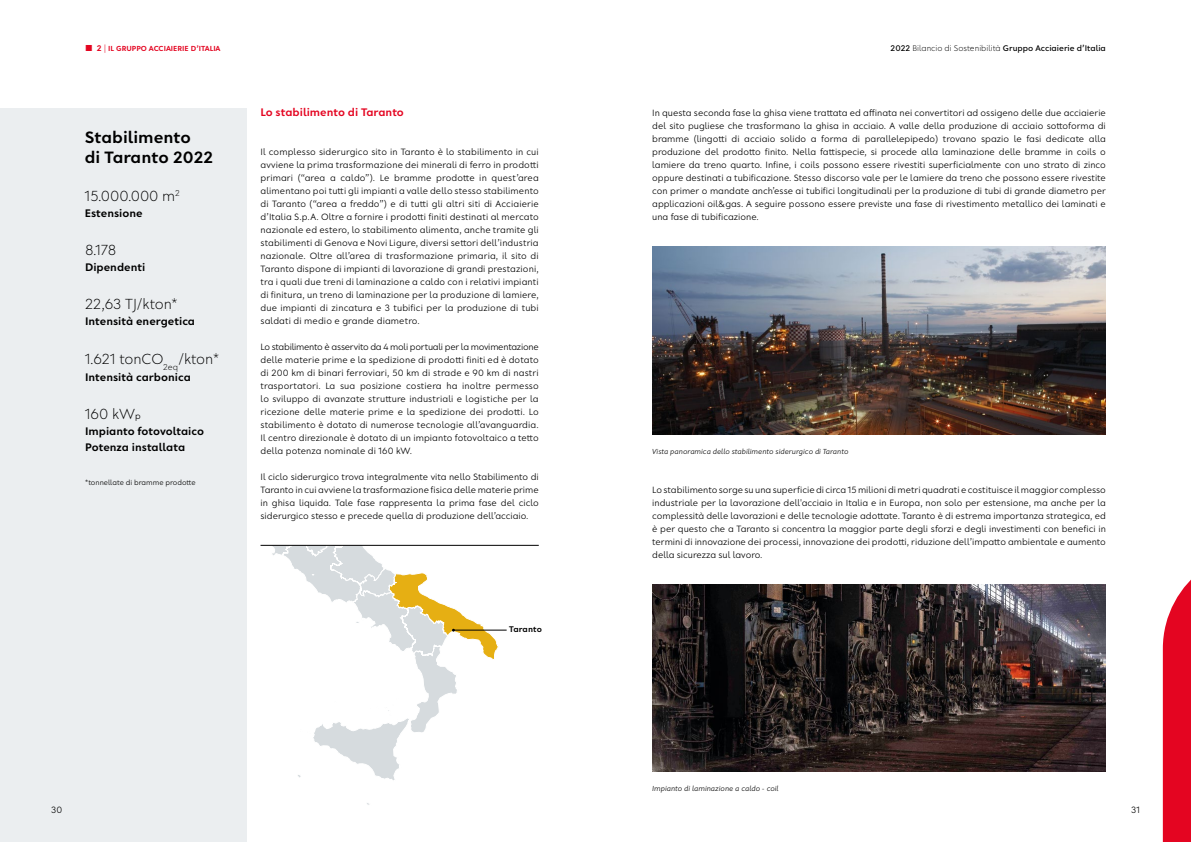
<style>
.page{position:relative;width:1191px;height:842px;background:#fff}
.page>*{position:absolute;margin:0;border:0;box-sizing:border-box;transform-origin:0 0}
.t1{font:600 18px/20px "Larryline";color:#000}
.t2{font:300 16px "Larryline";color:#000}
.t3{font:600 12px/16px "Larryline";color:#000}
.t4{font:600 12px "Larryline";color:#e40521}
.t5{font:10px/13px "Larryline";color:#000;text-align:justify}
.t6{font:500 9px "Larryline";color:#000}
.t7{font:600 9px "Larryline";letter-spacing:.005em;color:#000}
.t8{font:italic 8px "Larryline";color:#000}
.t9{font:600 8px "Larryline";color:#e40521}
.t10{font:8px "Larryline";color:#000}
.s1{font-size:9.5px}
.s2{font-size:9px}
.s3{font-weight:400;font-size:9px}
.s4{font-weight:300}
</style>
<div class="page">
<svg style="left:1162px;top:579px;width:29px;height:263px;background:#e72039"></svg>
<div style="left:0;top:109px;width:246px;height:733px;background:#ebeef0"></div>
<img style="left:652px;top:246px;width:454px;height:188px">
<hr style="left:453px;top:630px;width:53px;height:1px;background:#000">
<svg style="left:260px;top:544px;width:239px;height:236px"></svg>
<hr style="left:260px;top:545px;width:279px;height:1px;background:#000">
<img style="left:652px;top:584px;width:454px;height:187px">
<p class="t9" style="left:85px;top:44px;width:137px"><span class="s1">■</span> <span class="s2">2</span> <span class="s3">|</span> IL GRUPPO ACCIAIERIE D’ITALIA</p>
<h1 class="t1" style="left:85px;top:127px;width:130px">Stabilimento<br>di Taranto 2022</h1>
<h2 class="t2" style="left:85px;top:187px;width:97px">15.000.000 m<sup>2</sup></h2>
<p class="t3" style="left:85px;top:205px;width:59px">Estensione</p>
<h2 class="t2" style="left:85px;top:240px;width:33px">8.178</h2>
<p class="t3" style="left:85px;top:259px;width:62px">Dipendenti</p>
<h2 class="t2" style="left:85px;top:295px;width:94px">22,63 TJ/kton*</h2>
<p class="t3" style="left:85px;top:313px;width:112px">Intensità energetica</p>
<h2 class="t2" style="left:85px;top:350px;width:135px">1.621 tonCO<sub>2eq</sub>/kton*</h2>
<p class="t3" style="left:85px;top:370px;width:107px">Intensità carbonica</p>
<h2 class="t2" style="left:85px;top:405px;width:57px">160 kWp</h2>
<p class="t3" style="left:85px;top:424px;width:120px">Impianto fotovoltaico<br>Potenza installata</p>
<p class="t10" style="left:85px;top:478px;width:112px">*tonnellate di bramme prodotte</p>
<p class="t4" style="left:260px;top:105px;width:145px">Lo stabilimento di Taranto</p>
<p class="t5" style="left:260px;top:145px;width:280px">Il complesso siderurgico sito in Taranto è lo stabilimento in cui avviene la prima trasformazione dei minerali di ferro in prodotti primari (“area a caldo”). Le bramme prodotte in quest’area alimentano poi tutti gli impianti a valle dello stesso stabilimento di Taranto (“area a freddo”) e di tutti gli altri siti di Acciaierie d’Italia S.p.A. Oltre a fornire i prodotti finiti destinati al mercato nazionale ed estero, lo stabilimento alimenta, anche tramite gli stabilimenti di Genova e Novi Ligure, diversi settori dell’industria nazionale. Oltre all’area di trasformazione primaria, il sito di Taranto dispone di impianti di lavorazione di grandi prestazioni, tra i quali due treni di laminazione a caldo con i relativi impianti di finitura, un treno di laminazione per la produzione di lamiere, due impianti di zincatura e 3 tubifici per la produzione di tubi saldati di medio e grande diametro.</p>
<p class="t5" style="left:260px;top:340px;width:280px">Lo stabilimento è asservito da 4 moli portuali per la movimentazione delle materie prime e la spedizione di prodotti finiti ed è dotato di 200 km di binari ferroviari, 50 km di strade e 90 km di nastri trasportatori. La sua posizione costiera ha inoltre permesso lo sviluppo di avanzate strutture industriali e logistiche per la ricezione delle materie prime e la spedizione dei prodotti. Lo stabilimento è dotato di numerose tecnologie all’avanguardia.<br>Il centro direzionale è dotato di un impianto fotovoltaico a tetto della potenza nominale di 160 kW.</p>
<p class="t5" style="left:260px;top:470px;width:280px">Il ciclo siderurgico trova integralmente vita nello Stabilimento di Taranto in cui avviene la trasformazione fisica delle materie prime in ghisa liquida. Tale fase rappresenta la prima fase del ciclo siderurgico stesso e precede quella di produzione dell’acciaio.</p>
<p class="t7" style="left:509px;top:624px;width:34px">Taranto</p>
<p class="t5" style="left:51px;top:804px;width:13px">30</p>
<p class="t6" style="left:890px;top:43px;width:217px">2022 <span class="s4">Bilancio di Sostenibilità</span> Gruppo Acciaierie d’Italia</p>
<p class="t5" style="left:652px;top:106px;width:455px">In questa seconda fase la ghisa viene trattata ed affinata nei convertitori ad ossigeno delle due acciaierie del sito pugliese che trasformano la ghisa in acciaio. A valle della produzione di acciaio sottoforma di bramme (lingotti di acciaio solido a forma di parallelepipedo) trovano spazio le fasi dedicate alla produzione del prodotto finito. Nella fattispecie, si procede alla laminazione delle bramme in coils o lamiere da treno quarto. Infine, i coils possono essere rivestiti superficialmente con uno strato di zinco oppure destinati a tubificazione. Stesso discorso vale per le lamiere da treno che possono essere rivestite con primer o mandate anch’esse ai tubifici longitudinali per la produzione di tubi di grande diametro per applicazioni oil&amp;gas. A seguire possono essere previste una fase di rivestimento metallico dei laminati e una fase di tubificazione.</p>
<p class="t8" style="left:652px;top:447px;width:198px">Vista panoramica dello stabilimento siderurgico di Taranto</p>
<p class="t5" style="left:652px;top:483px;width:455px">Lo stabilimento sorge su una superficie di circa 15 milioni di metri quadrati e costituisce il maggior complesso industriale per la lavorazione dell'acciaio in Italia e in Europa, non solo per estensione, ma anche per la complessità delle lavorazioni e delle tecnologie adottate. Taranto è di estrema importanza strategica, ed è per questo che a Taranto si concentra la maggior parte degli sforzi e degli investimenti con benefici in termini di innovazione dei processi, innovazione dei prodotti, riduzione dell’impatto ambientale e aumento della sicurezza sul lavoro.</p>
<p class="t8" style="left:652px;top:784px;width:128px">Impianto di laminazione a caldo - coil</p>
<p class="t5" style="left:1131px;top:804px;width:10px">31</p>
</div>
